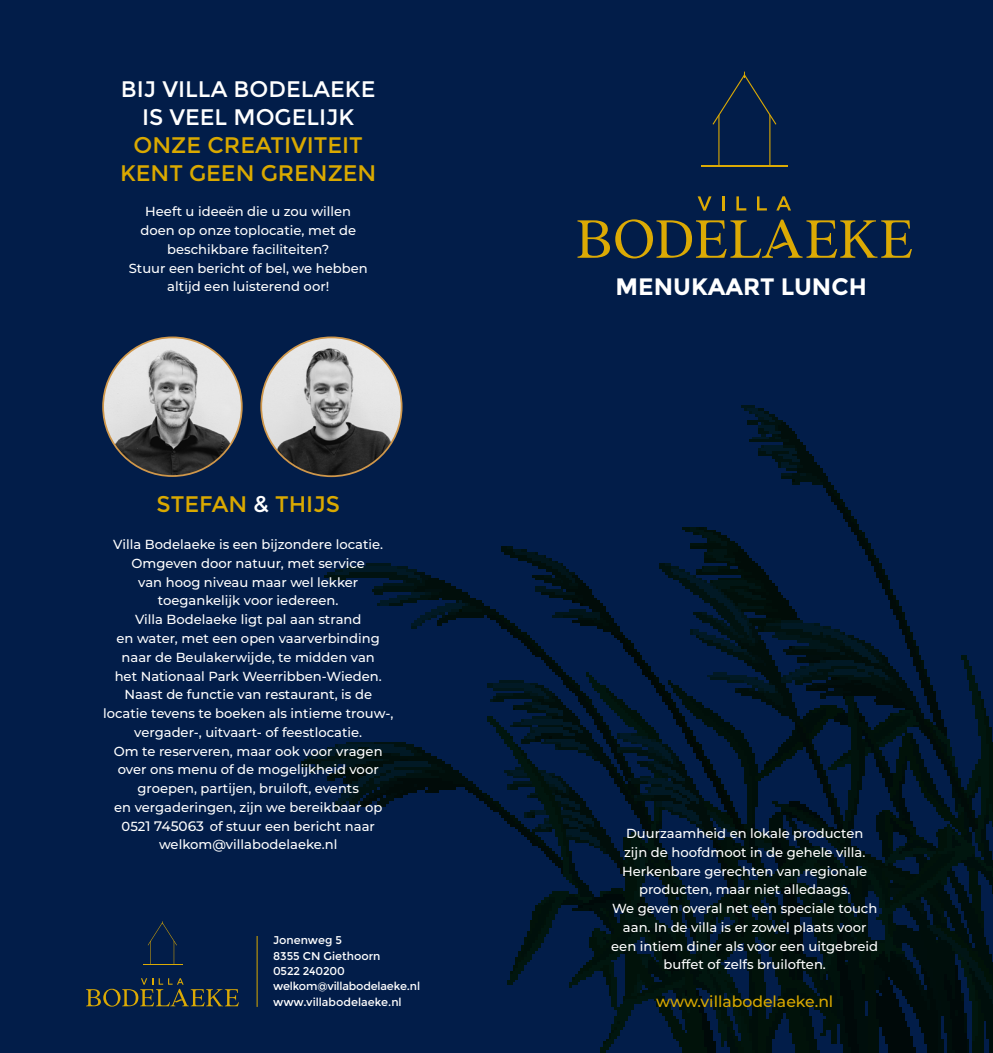
<style>
.page{position:relative;width:993px;height:1053px;background:#fff}
.page>*{position:absolute;margin:0;border:0;box-sizing:border-box;transform-origin:0 0}
.t1{font:700 23.75px "Montserrat";color:#fff}
.t2{font:22.5px/28.1px "Montserrat";color:#daa900;text-align:center}
.t3{font:22.5px/28.1px "Montserrat";color:#fff;text-align:center}
.t4{font:500 15.62px "Montserrat";color:#daa900}
.t5{font:500 13.75px "Montserrat";color:#fff}
.t6{font:500 13.12px/18.8px "Montserrat";color:#fff;text-align:center}
.t7{font:11.25px/16.2px "Montserrat";color:#fff}
.s1{color:#fff}
</style>
<div class="page">
<div style="left:0;top:0;width:992px;height:1052px;background:#021d49"></div>
<img style="left:192px;top:393px;width:800px;height:659px">
<hr style="left:257px;top:935px;width:1px;height:71px;background:#daa900">
<svg style="left:697px;top:196px;width:14px;height:14px"></svg>
<hr style="left:721px;top:196px;width:3px;height:14px;background:#dcaa04">
<svg style="left:736px;top:196px;width:10px;height:14px"></svg>
<svg style="left:757px;top:196px;width:9px;height:14px"></svg>
<svg style="left:776px;top:196px;width:14px;height:14px"></svg>
<svg style="left:577px;top:220px;width:32px;height:38px"></svg>
<svg style="left:615px;top:219px;width:296px;height:39px"></svg>
<hr style="left:701px;top:165px;width:86px;height:1px;background:#dcaa04">
<svg style="left:712px;top:72px;width:64px;height:93px"></svg>
<svg style="left:86px;top:978px;width:153px;height:28px"></svg>
<hr style="left:143px;top:963px;width:39px;height:1px;background:#dcaa04">
<svg style="left:148px;top:921px;width:29px;height:42px"></svg>
<div style="left:145px;top:817px;width:63px;height:18px;background:#021d49"></div>
<img style="left:103px;top:338px;width:139px;height:138px">
<img style="left:261px;top:339px;width:140px;height:137px">
<h2 class="t3" style="left:121px;top:75px;width:256px">BIJ VILLA BODELAEKE<br>IS VEEL MOGELIJK</h2>
<h2 class="t2" style="left:120px;top:131px;width:258px">ONZE CREATIVITEIT<br>KENT GEEN GRENZEN</h2>
<p class="t6" style="left:129px;top:202px;width:240px">Heeft u ideeën die u zou willen doen op onze toplocatie, met de beschikbare faciliteiten?<br>Stuur een bericht of bel, we hebben altijd een luisterend oor!</p>
<h2 class="t2" style="left:156px;top:490px;width:185px">STEFAN <span class="s1">&amp;</span> THIJS</h2>
<p class="t6" style="left:103px;top:534px;width:291px">Villa Bodelaeke is een bijzondere locatie.<br>Omgeven door natuur, met service<br>van hoog niveau maar wel lekker toegankelijk voor iedereen.<br>Villa Bodelaeke ligt pal aan strand<br>en water, met een open vaarverbinding naar de Beulakerwijde, te midden van<br>het Nationaal Park Weerribben-Wieden.<br>Naast de functie van restaurant, is de locatie tevens te boeken als intieme trouw-, vergader-, uitvaart- of feestlocatie.<br>Om te reserveren, maar ook voor vragen over ons menu of de mogelijkheid voor groepen, partijen, bruiloft, events<br>en vergaderingen, zijn we bereikbaar op 0522 240200 of stuur een bericht naar welkom@villabodelaeke.nl</p>
<p class="t5" style="left:145px;top:816px;width:60px">1 745063</p>
<p class="t7" style="left:273px;top:932px;width:109px">Jonenweg 5<br>8355 CN Giethoorn</p>
<p class="t7" style="left:273px;top:963px;width:148px;line-height:14.8px">0522 240200 welkom@villabodelaeke.nl</p>
<p class="t7" style="left:273px;top:994px;width:130px">www.villabodelaeke.nl</p>
<h1 class="t1" style="left:615px;top:272px;width:253px">MENUKAART LUNCH</h1>
<p class="t6" style="left:611px;top:823px;width:268px">Duurzaamheid en lokale producten<br>zijn de hoofdmoot in de gehele villa.<br>Herkenbare gerechten van regionale producten, maar niet alledaags.<br>We geven overal net een speciale touch aan. In de villa is er zowel plaats voor een intiem diner als voor een uitgebreid buffet of zelfs bruiloften.</p>
<p class="t4" style="left:656px;top:990px;width:179px">www.villabodelaeke.nl</p>
</div>
